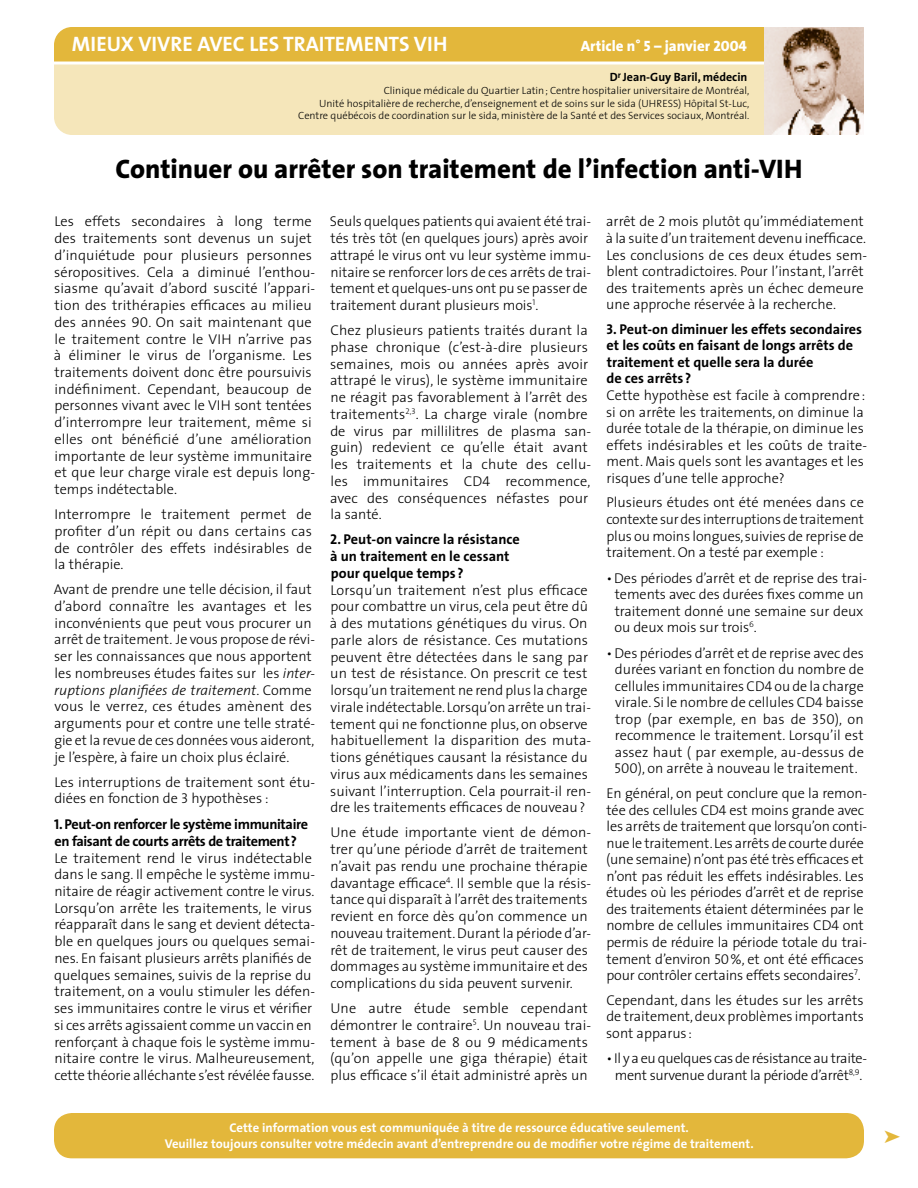
<style>
.page{position:relative;width:918px;height:1188px;background:#fff}
.page>*{position:absolute;margin:0;border:0;box-sizing:border-box;transform-origin:0 0}
.t1{font:800 27px "The Sans";color:#000}
.t2{font:700 21px "The Sans";color:#fff}
.t3{font:800 15px "The Sans";color:#fff}
.Texte_normal{font:300 14.25px/16.8px "The Sans";color:#000}
.Sous-titre{font:700 14.25px/16.5px "The Sans";color:#000}
.Texte_normal-2{font:300 14.25px/16.5px "The Sans";letter-spacing:-.02em;color:#000;text-align:center}
.Sous-titre-2{font:700 14.25px/16.8px "The Sans";letter-spacing:-.025em;color:#000}
.t4{font:700 12.75px/16.5px "The Sans";color:#fff;text-align:center}
.t5{font:700 12px "The Sans";color:#000}
.t6{font:300 10.5px/12.8px "The Sans";color:#000;text-align:right}
.s1{font-family:"The Sans Extra Bold Caps";font-weight:400}
.s2{font-family:"The Sans Light Caps";font-weight:400}
.s3{font-family:"The Sans Bold Caps";font-weight:400}
.s4{font-style:italic}
</style>
<div class="page">
<div style="left:54px;top:27px;width:710px;height:35px;background:#e3b73b"></div>
<div style="left:54px;top:64px;width:710px;height:71px;background:#f5e6ba"></div>
<img style="left:764px;top:27px;width:100px;height:108px">
<div style="left:54px;top:1113px;width:810px;height:45px;background:#e3b73b"></div>
<p class="t2" style="left:72px;top:27px;width:377px">MIEUX VIVRE AVEC LES TRAITEMENTS VIH</p>
<p class="t3" style="left:581px;top:33px;width:168px">Article n˚ <span class="s1">5</span> – janvier <span class="s1">2004</span></p>
<p class="t5" style="left:610px;top:67px;width:139px">D<sup>r</sup> Jean-Guy Baril, médecin</p>
<p class="t6" style="left:319px;top:84px;width:432px">Clinique médicale du Quartier Latin ; Centre hospitalier universitaire de Montréal,<br>Unité hospitalière de recherche, d’enseignement et de soins sur le sida (UHRESS) Hôpital St-Luc,</p>
<p class="t6" style="left:298px;top:109px;width:453px">Centre québécois de coordination sur le sida, ministère de la Santé et des Services sociaux, Montréal.</p>
<p class="t1" style="left:116px;top:146px;width:688px">Continuer ou arrêter son traitement de l’infection anti-VIH</p>
<p class="Texte_normal" style="left:606px;top:213px;width:263px">arrêt de <span class="s2">2</span> mois plutôt qu’immédiatement à la suite d’un traitement devenu inefficace.<br>Les conclusions de ces deux études sem&shy;blent contradictoires. Pour l’instant, l’arrêt des traitements après un échec demeure une approche réservée à la recherche.</p>
<p class="Sous-titre" style="left:606px;top:320px;width:257px"><span class="s3">3</span>. Peut-on diminuer les effets secondaires et les coûts en faisant de longs arrêts de traitement et quelle sera la durée<br>de ces arrêts ?</p>
<p class="Texte_normal" style="left:606px;top:386px;width:263px">Cette hypothèse est facile à comprendre : si on arrête les traitements, on diminue la durée totale de la thérapie, on diminue les effets indésirables et les coûts de traite&shy;ment. Mais quels sont les avantages et les risques d’une telle approche?</p>
<p class="Texte_normal" style="left:606px;top:494px;width:259px;text-align:justify">Plusieurs études ont été menées dans ce contexte sur des interruptions de traitement plus ou moins longues, suivies de reprise de traitement. On a testé par exemple :</p>
<p class="Texte_normal" style="left:615px;top:569px;width:254px;text-indent:-8px">• Des périodes d’arrêt et de reprise des trai&shy;tements avec des durées fixes comme un traitement donné une semaine sur deux ou deux mois sur trois<sup>6</sup>.</p>
<p class="Texte_normal" style="left:607px;top:644px;width:259px;text-align:center">• Des périodes d’arrêt et de reprise avec des durées variant en fonction du nombre de cellules immunitaires CD<span class="s2">4</span> ou de la charge virale. Si le nombre de cellules CD<span class="s2">4</span> baisse trop (par exemple, en bas de <span class="s2">350</span>), on recommence le traitement. Lorsqu’il est assez haut ( par exemple, au-dessus de <span class="s2">500</span>), on arrête à nouveau le traitement.</p>
<p class="Texte_normal" style="left:606px;top:785px;width:263px">En général, on peut conclure que la remon&shy;tée des cellules CD<span class="s2">4</span> est moins grande avec les arrêts de traitement que lorsqu’on conti&shy;nue le traitement. Les arrêts de courte durée (une semaine) n’ont pas été très efficaces et n’ont pas réduit les effets indésirables. Les études où les périodes d’arrêt et de reprise des traitements étaient déterminées par le nombre de cellules immunitaires CD<span class="s2">4</span> ont permis de réduire la période totale du trai&shy;tement d’environ <span class="s2">50</span> %, et ont été efficaces pour contrôler certains effets secondaires<sup>7</sup>.</p>
<p class="Texte_normal" style="left:606px;top:991px;width:259px;text-align:justify">Cependant, dans les études sur les arrêts de traitement, deux problèmes importants sont apparus :</p>
<p class="Texte_normal-2" style="left:607px;top:1050px;width:262px">• Il y a eu quelques cas de résistance au traite&shy;ment survenue durant la période d’arrêt<sup>8,9</sup>.</p>
<p class="t4" style="left:165px;top:1119px;width:590px">Cette information vous est communiquée à titre de ressource éducative seulement.<br>Veuillez toujours consulter votre médecin avant d’entreprendre ou de modifier votre régime de traitement.</p>
<p class="Texte_normal" style="left:54px;top:213px;width:263px">Les effets secondaires à long terme des traitements sont devenus un sujet d’inquiétude pour plusieurs personnes séropositives. Cela a diminué l’enthou&shy;siasme qu’avait d’abord suscité l’appari&shy;tion des trithérapies efficaces au milieu des années <span class="s2">90</span>. On sait maintenant que le traitement contre le VIH n’arrive pas à éliminer le virus de l’organisme. Les traitements doivent donc être poursuivis indéfiniment. Cependant, beaucoup de personnes vivant avec le VIH sont tentées d’interrompre leur traitement, même si elles ont bénéficié d’une amélioration importante de leur système immunitaire et que leur charge virale est depuis long&shy;temps indétectable.</p>
<p class="Texte_normal" style="left:54px;top:505px;width:259px;text-align:justify">Interrompre le traitement permet de profiter d’un répit ou dans certains cas de contrôler des effets indésirables de la thérapie.</p>
<p class="Texte_normal" style="left:54px;top:581px;width:263px">Avant de prendre une telle décision, il faut d’abord connaître les avantages et les inconvénients que peut vous procurer un arrêt de traitement. Je vous propose de révi&shy;ser les connaissances que nous apportent les nombreuses études faites sur les <span class="s4">inter&shy;ruptions planifiées de traitement</span>. Comme vous le verrez, ces études amènent des arguments pour et contre une telle straté&shy;gie et la revue de ces données vous aideront, je l’espère, à faire un choix plus éclairé.</p>
<p class="Texte_normal" style="left:54px;top:773px;width:262px">Les interruptions de traitement sont étu&shy;diées en fonction de <span class="s2">3</span> hypothèses :</p>
<p class="Sous-titre-2" style="left:54px;top:815px;width:255px"><span class="s3">1</span>. Peut-on renforcer le système immunitaire en faisant de courts arrêts de traitement ?</p>
<p class="Texte_normal" style="left:54px;top:849px;width:262px">Le traitement rend le virus indétectable dans le sang. Il empêche le système immu&shy;nitaire de réagir activement contre le virus.<br>Lorsqu’on arrête les traitements, le virus réapparaît dans le sang et devient détecta&shy;ble en quelques jours ou quelques semai&shy;nes. En faisant plusieurs arrêts planifiés de quelques semaines, suivis de la reprise du traitement, on a voulu stimuler les défen&shy;ses immunitaires contre le virus et vérifier si ces arrêts agissaient comme un vaccin en renforçant à chaque fois le système immu&shy;nitaire contre le virus. Malheureusement, cette théorie alléchante s’est révélée fausse.</p>
<p class="Texte_normal" style="left:330px;top:213px;width:263px">Seuls quelques patients qui avaient été trai&shy;tés très tôt (en quelques jours) après avoir attrapé le virus ont vu leur système immu&shy;nitaire se renforcer lors de ces arrêts de trai&shy;tement et quelques-uns ont pu se passer de traitement durant plusieurs mois<sup>1</sup>.</p>
<p class="Texte_normal" style="left:330px;top:321px;width:263px">Chez plusieurs patients traités durant la phase chronique (c’est-à-dire plusieurs semaines, mois ou années après avoir attrapé le virus), le système immunitaire ne réagit pas favorablement à l’arrêt des traitements<sup>2,3</sup>. La charge virale (nombre de virus par millilitres de plasma san&shy;guin) redevient ce qu’elle était avant les traitements et la chute des cellu&shy;les immunitaires CD<span class="s2">4</span> recommence, avec des conséquences néfastes pour la santé.</p>
<p class="Sous-titre" style="left:330px;top:531px;width:191px"><span class="s3">2</span>. Peut-on vaincre la résistance à un traitement en le cessant pour quelque temps ?</p>
<p class="Texte_normal" style="left:330px;top:581px;width:263px">Lorsqu’un traitement n’est plus efficace pour combattre un virus, cela peut être dû à des mutations génétiques du virus. On parle alors de résistance. Ces mutations peuvent être détectées dans le sang par un test de résistance. On prescrit ce test lorsqu’un traitement ne rend plus la charge virale indétectable. Lorsqu’on arrête un trai&shy;tement qui ne fonctionne plus, on observe habituellement la disparition des muta&shy;tions génétiques causant la résistance du virus aux médicaments dans les semaines suivant l’interruption. Cela pourrait-il ren&shy;dre les traitements efficaces de nouveau ?</p>
<p class="Texte_normal" style="left:330px;top:824px;width:262px">Une étude importante vient de démon&shy;trer qu’une période d’arrêt de traitement n’avait pas rendu une prochaine thérapie davantage efficace<sup>4</sup>. Il semble que la résis&shy;tance qui disparaît à l’arrêt des traitements revient en force dès qu’on commence un nouveau traitement. Durant la période d’ar&shy;rêt de traitement, le virus peut causer des dommages au système immunitaire et des complications du sida peuvent survenir.</p>
<p class="Texte_normal" style="left:330px;top:999px;width:263px">Une autre étude semble cependant démontrer le contraire<sup>5</sup>. Un nouveau trai&shy;tement à base de <span class="s2">8</span> ou <span class="s2">9</span> médicaments (qu’on appelle une giga thérapie) était plus efficace s’il était administré après un</p>
</div>
